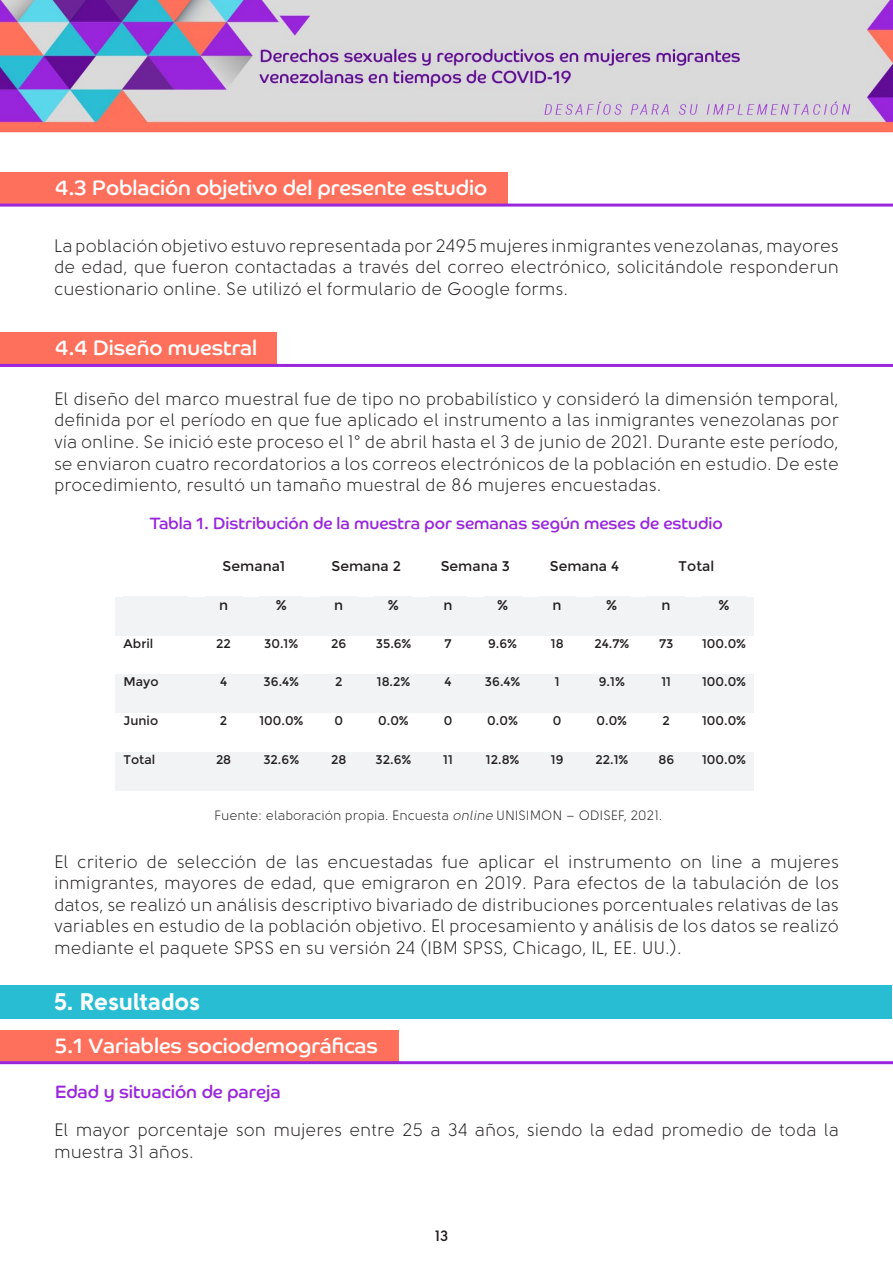
<style>
.page{position:relative;width:893px;height:1263px;background:#fff}
.page>*{position:absolute;margin:0;border:0;box-sizing:border-box;transform-origin:0 0}
.t1{font:24px "Solomon Sans Bold";color:#fff}
.t2{font:21px "Co Headline Corp";color:#fff}
.t3{font:18px/21.6px "Solomon Sans Book";color:#231f20;text-align:justify}
.t4{font:18px "Co Headline Corp";color:#9926db}
.t5{font:16.5px "Co Headline Corp";color:#9926db}
.t6{font:700 15px "Solomon Sans Semi";color:#231f20}
.t7{font:700 14.1px "Montserrat";color:#231f20}
.t8{font:13.5px "Solomon Sans Book";color:#231f20}
.t9{font:12.6px "Montserrat";letter-spacing:.005em;color:#231f20}
.t10{font:700 12.6px "Montserrat";color:#231f20}
.s1{font-family:"Solomon Sans Book Italic"}
</style>
<div class="page">
<img style="left:0;top:0;width:893px;height:133px">
<div style="left:0;top:172px;width:507px;height:32px;background:#ff705c"></div>
<div style="left:0;top:333px;width:276px;height:31px;background:#ff705c"></div>
<div style="left:0;top:1030px;width:398px;height:31px;background:#ff705c"></div>
<hr style="left:0;top:204px;width:893px;height:3px;background:#9926db">
<hr style="left:0;top:364px;width:893px;height:3px;background:#9926db">
<hr style="left:0;top:1061px;width:893px;height:3px;background:#9926db">
<div style="left:115px;top:597px;width:81px;height:38px;background:#f2f3f4"></div>
<div style="left:196px;top:597px;width:55px;height:38px;background:#f2f3f4"></div>
<div style="left:251px;top:597px;width:61px;height:38px;background:#f2f3f4"></div>
<div style="left:312px;top:597px;width:54px;height:38px;background:#f2f3f4"></div>
<div style="left:366px;top:597px;width:55px;height:38px;background:#f2f3f4"></div>
<div style="left:421px;top:597px;width:54px;height:38px;background:#f2f3f4"></div>
<div style="left:475px;top:597px;width:55px;height:38px;background:#f2f3f4"></div>
<div style="left:530px;top:597px;width:55px;height:38px;background:#f2f3f4"></div>
<div style="left:585px;top:597px;width:54px;height:38px;background:#f2f3f4"></div>
<div style="left:639px;top:597px;width:55px;height:38px;background:#f2f3f4"></div>
<div style="left:694px;top:597px;width:60px;height:38px;background:#f2f3f4"></div>
<div style="left:115px;top:674px;width:81px;height:39px;background:#f2f3f4"></div>
<div style="left:196px;top:674px;width:55px;height:39px;background:#f2f3f4"></div>
<div style="left:251px;top:674px;width:61px;height:39px;background:#f2f3f4"></div>
<div style="left:312px;top:674px;width:54px;height:39px;background:#f2f3f4"></div>
<div style="left:366px;top:674px;width:55px;height:39px;background:#f2f3f4"></div>
<div style="left:421px;top:674px;width:54px;height:39px;background:#f2f3f4"></div>
<div style="left:475px;top:674px;width:55px;height:39px;background:#f2f3f4"></div>
<div style="left:530px;top:674px;width:55px;height:39px;background:#f2f3f4"></div>
<div style="left:585px;top:674px;width:54px;height:39px;background:#f2f3f4"></div>
<div style="left:639px;top:674px;width:55px;height:39px;background:#f2f3f4"></div>
<div style="left:694px;top:674px;width:60px;height:39px;background:#f2f3f4"></div>
<div style="left:115px;top:752px;width:81px;height:39px;background:#f2f3f4"></div>
<div style="left:196px;top:752px;width:55px;height:39px;background:#f2f3f4"></div>
<div style="left:251px;top:752px;width:61px;height:39px;background:#f2f3f4"></div>
<div style="left:312px;top:752px;width:54px;height:39px;background:#f2f3f4"></div>
<div style="left:366px;top:752px;width:55px;height:39px;background:#f2f3f4"></div>
<div style="left:421px;top:752px;width:54px;height:39px;background:#f2f3f4"></div>
<div style="left:475px;top:752px;width:55px;height:39px;background:#f2f3f4"></div>
<div style="left:530px;top:752px;width:55px;height:39px;background:#f2f3f4"></div>
<div style="left:585px;top:752px;width:54px;height:39px;background:#f2f3f4"></div>
<div style="left:639px;top:752px;width:55px;height:39px;background:#f2f3f4"></div>
<div style="left:694px;top:752px;width:60px;height:39px;background:#f2f3f4"></div>
<div style="left:1px;top:984px;width:891px;height:34px;background:#29bdd4"></div>
<p class="t2" style="left:55px;top:175px;width:434px">4.3 Población objetivo del presente estudio</p>
<p class="t3" style="left:54px;top:235px;width:786px">La población objetivo estuvo representada por 2495 mujeres inmigrantes venezolanas, mayores de edad, que fueron contactadas a través del correo electrónico, solicitándole responderun cuestionario online. Se utilizó el formulario de Google forms.</p>
<p class="t2" style="left:55px;top:335px;width:203px">4.4 Diseño muestral</p>
<p class="t3" style="left:54px;top:388px;width:787px">El diseño del marco muestral fue de tipo no probabilístico y consideró la dimensión temporal, definida por el período en que fue aplicado el instrumento a las inmigrantes venezolanas por vía online. Se inició este proceso el 1° de abril hasta el 3 de junio de 2021. Durante este período, se enviaron cuatro recordatorios a los correos electrónicos de la población en estudio. De este procedimiento, resultó un tamaño muestral de 86 mujeres encuestadas.</p>
<p class="t5" style="left:150px;top:513px;width:574px">Tabla 1. Distribución de la muestra por semanas según meses de estudio</p>
<p class="t7" style="left:223px;top:558px;width:64px">Semana1</p>
<p class="t7" style="left:331px;top:558px;width:71px">Semana 2</p>
<p class="t7" style="left:441px;top:558px;width:71px">Semana 3</p>
<p class="t7" style="left:550px;top:558px;width:71px">Semana 4</p>
<p class="t7" style="left:679px;top:558px;width:37px">Total</p>
<p class="t7" style="left:219px;top:597px;width:11px">n</p>
<p class="t7" style="left:276px;top:597px;width:13px">%</p>
<p class="t7" style="left:334px;top:597px;width:11px">n</p>
<p class="t7" style="left:388px;top:597px;width:13px">%</p>
<p class="t7" style="left:443px;top:597px;width:11px">n</p>
<p class="t7" style="left:497px;top:597px;width:13px">%</p>
<p class="t7" style="left:553px;top:597px;width:11px">n</p>
<p class="t7" style="left:606px;top:597px;width:13px">%</p>
<p class="t7" style="left:662px;top:597px;width:11px">n</p>
<p class="t7" style="left:718px;top:597px;width:13px">%</p>
<p class="t10" style="left:124px;top:636px;width:31px">Abril</p>
<p class="t9" style="left:216px;top:636px;width:16px">22</p>
<p class="t9" style="left:264px;top:636px;width:36px">30.1%</p>
<p class="t9" style="left:331px;top:636px;width:17px">26</p>
<p class="t9" style="left:376px;top:636px;width:37px">35.6%</p>
<p class="t9" style="left:445px;top:636px;width:9px">7</p>
<p class="t9" style="left:488px;top:636px;width:30px">9.6%</p>
<p class="t9" style="left:551px;top:636px;width:14px">18</p>
<p class="t9" style="left:594px;top:636px;width:36px">24.7%</p>
<p class="t9" style="left:659px;top:636px;width:16px">73</p>
<p class="t9" style="left:702px;top:636px;width:45px">100.0%</p>
<p class="t10" style="left:124px;top:675px;width:36px">Mayo</p>
<p class="t9" style="left:220px;top:675px;width:9px">4</p>
<p class="t9" style="left:264px;top:675px;width:37px">36.4%</p>
<p class="t9" style="left:335px;top:675px;width:9px">2</p>
<p class="t9" style="left:377px;top:675px;width:35px">18.2%</p>
<p class="t9" style="left:445px;top:675px;width:9px">4</p>
<p class="t9" style="left:485px;top:675px;width:37px">36.4%</p>
<p class="t9" style="left:555px;top:675px;width:6px">1</p>
<p class="t9" style="left:599px;top:675px;width:27px">9.1%</p>
<p class="t9" style="left:661px;top:675px;width:11px">11</p>
<p class="t9" style="left:702px;top:675px;width:45px">100.0%</p>
<p class="t10" style="left:124px;top:713px;width:36px">Junio</p>
<p class="t9" style="left:220px;top:713px;width:9px">2</p>
<p class="t9" style="left:259px;top:713px;width:45px">100.0%</p>
<p class="t9" style="left:335px;top:713px;width:10px">0</p>
<p class="t9" style="left:378px;top:713px;width:32px">0.0%</p>
<p class="t9" style="left:444px;top:713px;width:10px">0</p>
<p class="t9" style="left:487px;top:713px;width:32px">0.0%</p>
<p class="t9" style="left:553px;top:713px;width:10px">0</p>
<p class="t9" style="left:596px;top:713px;width:32px">0.0%</p>
<p class="t9" style="left:662px;top:713px;width:9px">2</p>
<p class="t9" style="left:702px;top:713px;width:45px">100.0%</p>
<p class="t10" style="left:124px;top:752px;width:33px">Total</p>
<p class="t10" style="left:216px;top:752px;width:17px">28</p>
<p class="t10" style="left:263px;top:752px;width:37px">32.6%</p>
<p class="t10" style="left:331px;top:752px;width:17px">28</p>
<p class="t10" style="left:376px;top:752px;width:37px">32.6%</p>
<p class="t10" style="left:443px;top:752px;width:11px">11</p>
<p class="t10" style="left:486px;top:752px;width:35px">12.8%</p>
<p class="t10" style="left:551px;top:752px;width:14px">19</p>
<p class="t10" style="left:595px;top:752px;width:34px">22.1%</p>
<p class="t10" style="left:658px;top:752px;width:17px">86</p>
<p class="t10" style="left:702px;top:752px;width:45px">100.0%</p>
<p class="t8" style="left:214px;top:807px;width:450px">Fuente: elaboración propia. Encuesta <span class="s1">online</span> UNISIMON – ODISEF, 2021.</p>
<p class="t3" style="left:54px;top:851px;width:786px">El criterio de selección de las encuestadas fue aplicar el instrumento on line a mujeres inmigrantes, mayores de edad, que emigraron en 2019. Para efectos de la tabulación de los datos, se realizó un análisis descriptivo bivariado de distribuciones porcentuales relativas de las variables en estudio de la población objetivo. El procesamiento y análisis de los datos se realizó mediante el paquete SPSS en su versión 24 (IBM SPSS, Chicago, IL, EE. UU.).</p>
<h1 class="t1" style="left:54px;top:987px;width:148px">5. Resultados</h1>
<p class="t2" style="left:55px;top:1033px;width:324px">5.1 Variables sociodemográficas</p>
<p class="t4" style="left:55px;top:1081px;width:227px">Edad y situación de pareja</p>
<p class="t3" style="left:54px;top:1119px;width:786px">El mayor porcentaje son mujeres entre 25 a 34 años, siendo la edad promedio de toda la muestra 31 años.</p>
<p class="t6" style="left:435px;top:1227px;width:15px">13</p>
</div>
